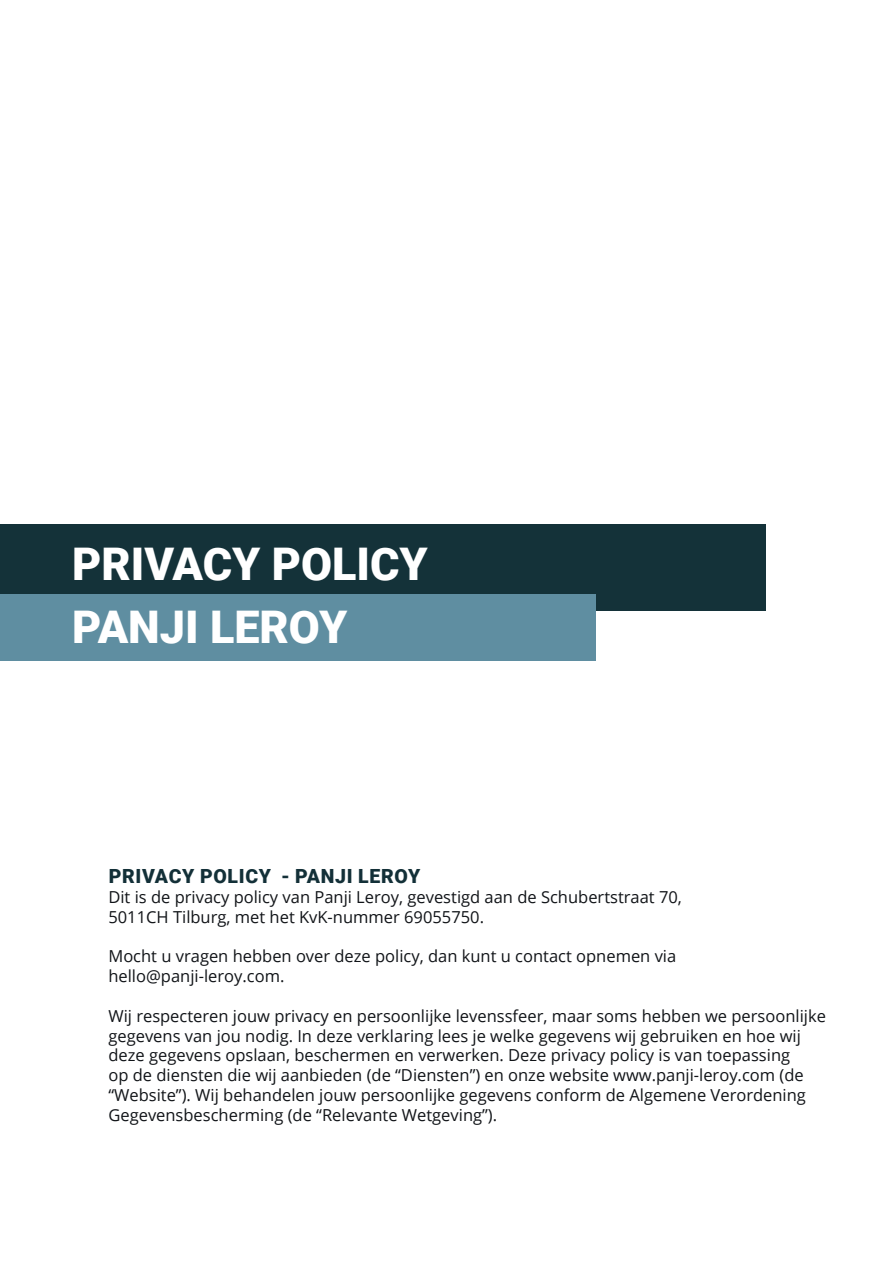
<style>
.page{position:relative;width:893px;height:1263px;background:#fff}
.page>*{position:absolute;margin:0;border:0;box-sizing:border-box;transform-origin:0 0}
.t1{font:900 45px "Roboto";color:#fff}
.t2{font:900 19.5px "Roboto";letter-spacing:.035em;color:#133038}
.t3{font:16.5px/19.8px "Open Sans";color:#111418}
</style>
<div class="page">
<div style="left:0;top:524px;width:765px;height:86px;background:#143239"></div>
<div style="left:0;top:594px;width:595px;height:67px;background:#5f8ea1"></div>
<p class="t1" style="left:72px;top:532px;width:357px">PRIVACY POLICY</p>
<p class="t1" style="left:72px;top:596px;width:277px">PANJI LEROY</p>
<p class="t2" style="left:109px;top:863px;width:313px">PRIVACY POLICY - PANJI LEROY</p>
<p class="t3" style="left:108px;top:887px;width:575px">Dit is de privacy policy van Panji Leroy, gevestigd aan de Schubertstraat 70,<br>5011CH Tilburg, met het KvK-nummer 69055750.</p>
<p class="t3" style="left:108px;top:946px;width:569px">Mocht u vragen hebben over deze policy, dan kunt u contact opnemen via hello@panji-leroy.com.</p>
<p class="t3" style="left:108px;top:1005px;width:719px">Wij respecteren jouw privacy en persoonlijke levenssfeer, maar soms hebben we persoonlijke gegevens van jou nodig. In deze verklaring lees je welke gegevens wij gebruiken en hoe wij deze gegevens opslaan, beschermen en verwerken. Deze privacy policy is van toepassing<br>op de diensten die wij aanbieden (de “Diensten”) en onze website www.panji-leroy.com (de “Website”). Wij behandelen jouw persoonlijke gegevens conform de Algemene Verordening Gegevensbescherming (de “Relevante Wetgeving”).</p>
</div>
